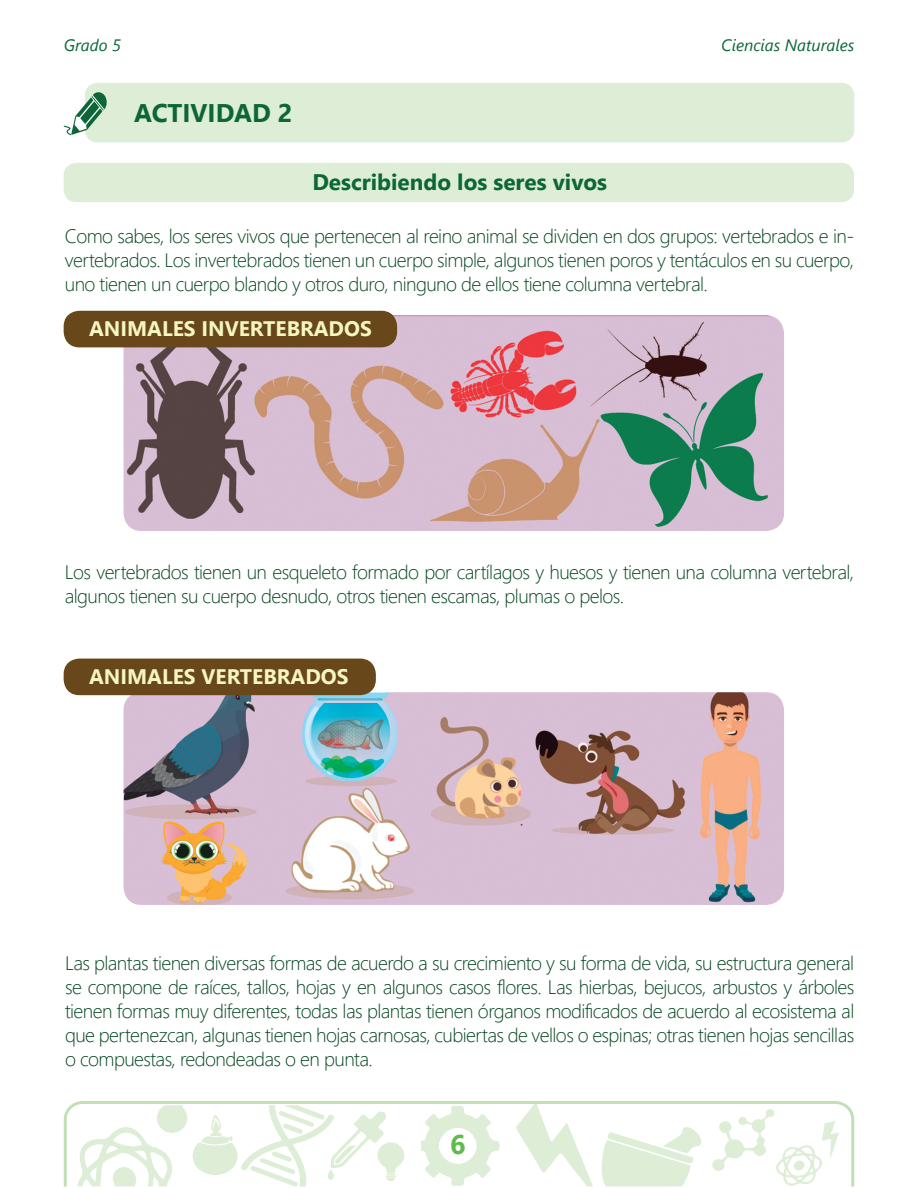
<style>
.page{position:relative;width:918px;height:1188px;background:#fff}
.page>*{position:absolute;margin:0;border:0;box-sizing:border-box;transform-origin:0 0}
.t1{font:700 27px "Segoe UI";color:#5fbb4c}
.Pasos__INTRO_ACT_RES{font:700 25.5px "Segoe UI";color:#0c6638}
.Subtítulo{font:700 22.5px "Segoe UI";color:#0c6638}
.t2{font:700 21px "Segoe UI";color:#f5f6c3}
.BLOQ_TEXTO{font:300 19.5px/24px "Segoe UI";letter-spacing:-.03em;color:#00451c;text-align:justify}
.t3{font:italic 16.5px "Segoe UI";color:#0c6638}
</style>
<div class="page">
<svg style="left:64px;top:1101px;width:790px;height:86px"></svg>
<svg style="left:422px;top:1106px;width:78px;height:80px"></svg>
<div style="left:85px;top:83px;width:769px;height:59px;background:#ddedd6;border-radius:12px"></div>
<div style="left:64px;top:163px;width:790px;height:39px;background:#ddedd6;border-radius:13px"></div>
<img style="left:124px;top:316px;width:660px;height:215px">
<div style="left:64px;top:312px;width:332px;height:35px;background:#68481a;border-radius:15px"></div>
<div style="left:64px;top:311px;width:333px;height:36px;border:2px solid #68481a;border-radius:15px"></div>
<img style="left:124px;top:692px;width:660px;height:213px">
<div style="left:64px;top:659px;width:311px;height:35px;background:#68481a;border-radius:15px"></div>
<div style="left:64px;top:659px;width:312px;height:36px;border:2px solid #68481a;border-radius:15px"></div>
<svg style="left:63px;top:91px;width:44px;height:45px"></svg>
<p class="t3" style="left:64px;top:34px;width:59px">Grado 5</p>
<p class="t3" style="left:721px;top:34px;width:134px">Ciencias Naturales</p>
<p class="Pasos__INTRO_ACT_RES" style="left:134px;top:92px;width:160px">ACTIVIDAD 2</p>
<p class="Subtítulo" style="left:312px;top:164px;width:296px">Describiendo los seres vivos</p>
<p class="BLOQ_TEXTO" style="left:65px;top:223px;width:791px">Como sabes, los seres vivos que pertenecen al reino animal se dividen en dos grupos: vertebrados e in&shy;vertebrados. Los invertebrados tienen un cuerpo simple, algunos tienen poros y tentáculos en su cuerpo, uno tienen un cuerpo blando y otros duro, ninguno de ellos tiene columna vertebral.</p>
<p class="t2" style="left:89px;top:312px;width:284px">ANIMALES INVERTEBRADOS</p>
<p class="BLOQ_TEXTO" style="left:65px;top:559px;width:791px">Los vertebrados tienen un esqueleto formado por cartílagos y huesos y tienen una columna vertebral, algunos tienen su cuerpo desnudo, otros tienen escamas, plumas o pelos.</p>
<p class="t2" style="left:89px;top:660px;width:261px">ANIMALES VERTEBRADOS</p>
<p class="BLOQ_TEXTO" style="left:65px;top:950px;width:791px">Las plantas tienen diversas formas de acuerdo a su crecimiento y su forma de vida, su estructura general se compone de raíces, tallos, hojas y en algunos casos flores. Las hierbas, bejucos, arbustos y árboles tienen formas muy diferentes, todas las plantas tienen órganos modificados de acuerdo al ecosistema al que pertenezcan, algunas tienen hojas carnosas, cubiertas de vellos o espinas; otras tienen hojas sencillas o compuestas, redondeadas o en punta.</p>
<h1 class="t1" style="left:450px;top:1123px;width:17px">6</h1>
</div>
